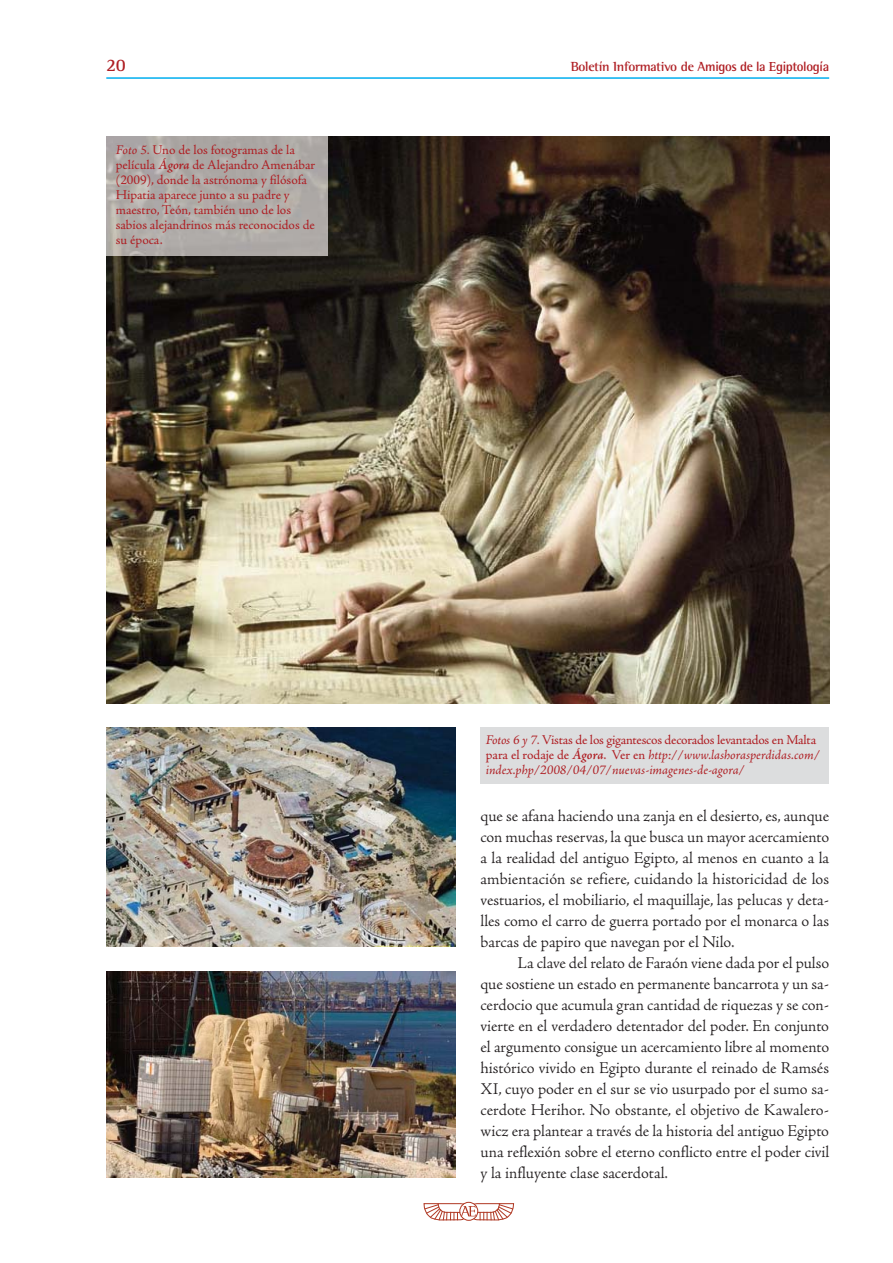
<style>
.page{position:relative;width:893px;height:1263px;background:#fff}
.page>*{position:absolute;margin:0;border:0;box-sizing:border-box;transform-origin:0 0}
.t1{font:700 18px "Rotis Semi Serif";color:#af1e23}
.t2{font:300 16.5px/21px "Adobe Jenson Pro";color:#231f20;text-align:justify}
.t3{font:13.5px/15px "Adobe Jenson Pro";color:#af1e23}
.t4{font:italic 13.5px/15px "Adobe Jenson Pro";color:#af1e23}
.t5{font:700 13.5px "Rotis Semi Serif";letter-spacing:-.025em;color:#af1e23}
.s1{font-family:"Rotis Semi Sans"}
.s2{font-family:"Rotis Serif"}
.s3{font-style:italic}
.s4{font-weight:300}
.s5{font-weight:600;font-style:italic}
.s6{font-weight:300;font-style:normal}
.s7{font-style:normal}
.s8{font-weight:600}
</style>
<div class="page">
<hr style="left:106px;top:77px;width:723px;height:2px;background:#00aeef">
<div style="left:459px;top:1202px;width:19px;height:19px;border:1px solid #b03823;border-radius:50%"></div>
<svg style="left:423px;top:1203px;width:91px;height:18px"></svg>
<img style="left:106px;top:136px;width:723px;height:568px">
<img style="left:106px;top:971px;width:349px;height:207px">
<img style="left:106px;top:728px;width:349px;height:219px">
<img style="left:106px;top:136px;width:221px;height:119px">
<div style="left:480px;top:728px;width:349px;height:56px;background:#dcddde"></div>
<p class="t1" style="left:106px;top:58px;width:21px">20</p>
<p class="t5" style="left:571px;top:61px;width:260px">Boletín Informativo de A<span class="s1">migos de la</span> <span class="s2">E</span><span class="s1">giptología</span></p>
<p class="t3" style="left:116px;top:143px;width:201px"><span class="s3">Foto 5</span><span class="s4">.</span> Uno de los fotogramas de la película <span class="s5">Ágora</span> de Alejandro Amenábar (2009), donde la astrónoma y filósofa<br>Hipatia aparece junto a su padre y maestro, Teón, también uno de los sabios alejandrinos más reconocidos de su época.</p>
<p class="t4" style="left:486px;top:733px;width:336px">Fotos 6 y 7<span class="s6">.</span> <span class="s7">Vistas de los gigantescos decorados levantados en Malta para el rodaje de</span> <span class="s8">Ágora</span><span class="s7">. Ver en</span> http://www.lashorasperdidas.com/ index.php/2008/04/07/nuevas-imagenes-de-agora/</p>
<p class="t2" style="left:480px;top:806px;width:350px">que se afana haciendo una zanja en el desierto, es, aunque con muchas reservas, la que busca un mayor acercamiento a la realidad del antiguo Egipto, al menos en cuanto a la ambientación se refiere, cuidando la historicidad de los vestuarios, el mobiliario, el maquillaje, las pelucas y deta&shy;lles como el carro de guerra portado por el monarca o las barcas de papiro que navegan por el Nilo.</p>
<p class="t2" style="left:480px;top:954px;width:350px;text-indent:37px">La clave del relato de Faraón viene dada por el pulso que sostiene un estado en permanente bancarrota y un sa&shy;cerdocio que acumula gran cantidad de riquezas y se con&shy;vierte en el verdadero detentador del poder. En conjunto el argumento consigue un acercamiento libre al momento histórico vivido en Egipto durante el reinado de Ramsés XI, cuyo poder en el sur se vio usurpado por el sumo sa&shy;cerdote Herihor. No obstante, el objetivo de Kawalero&shy;wicz era plantear a través de la historia del antiguo Egipto una reflexión sobre el eterno conflicto entre el poder civil y la influyente clase sacerdotal.</p>
</div>
